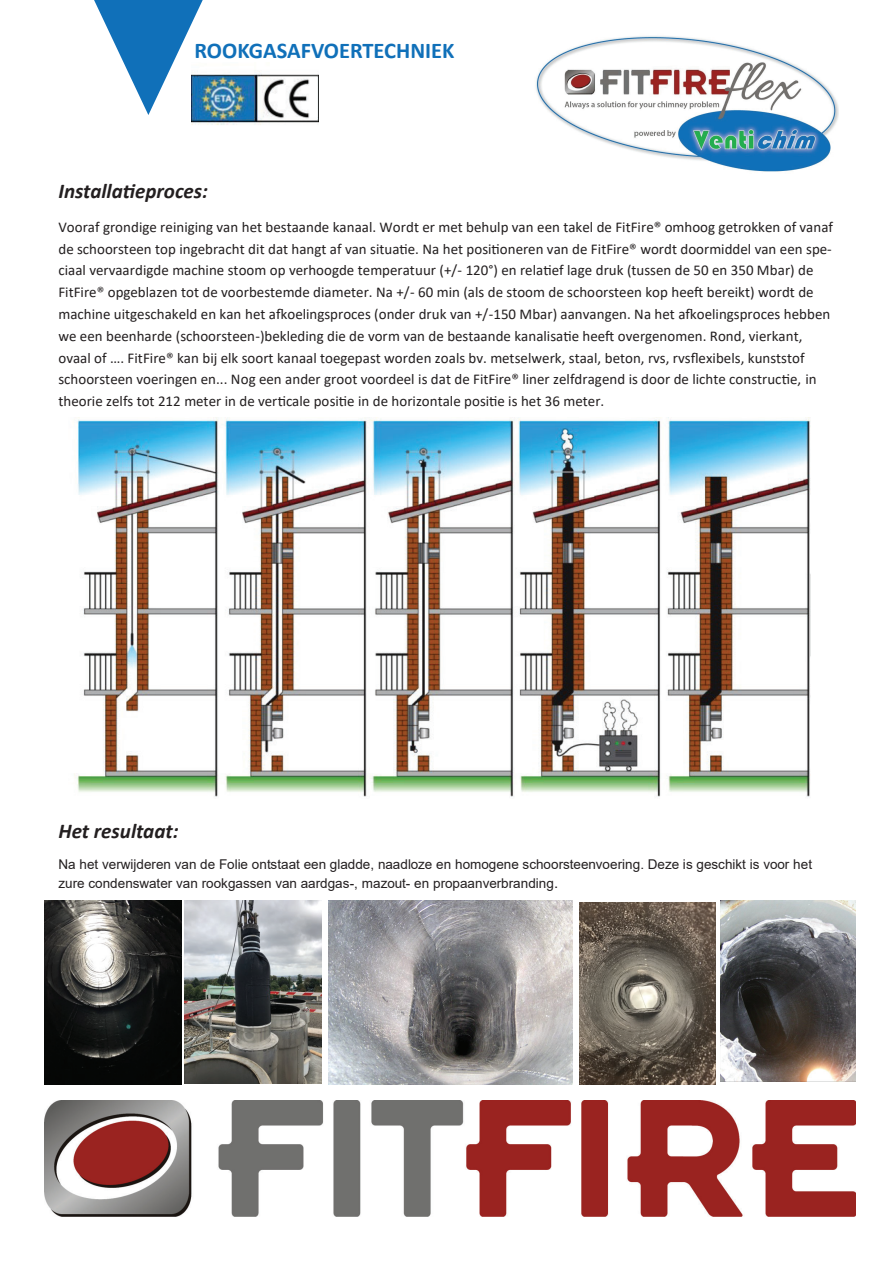
<style>
.page{position:relative;width:893px;height:1263px;background:#fff}
.page>*{position:absolute;margin:0;border:0;box-sizing:border-box;transform-origin:0 0}
.t1{font:700 22.5px "Calibri";color:#1070b9}
.t2{font:italic 700 21.15px "Calibri";color:#231f20}
.t3{font:italic 700 21px "Calibri";color:#231f20}
.t4{font:15px/21.8px "Calibri";color:#231f20}
.t5{font:13.5px/18.6px "Arial";letter-spacing:.005em;color:#231f20}
.s1{font-size:15px}
</style>
<div class="page">
<svg style="left:94px;top:0;width:109px;height:116px"></svg>
<img style="left:536px;top:36px;width:303px;height:136px">
<img style="left:74px;top:418px;width:736px;height:379px">
<img style="left:44px;top:901px;width:138px;height:183px">
<img style="left:184px;top:900px;width:137px;height:183px">
<img style="left:328px;top:901px;width:245px;height:183px">
<img style="left:579px;top:902px;width:136px;height:182px">
<img style="left:720px;top:901px;width:135px;height:180px">
<img style="left:44px;top:1100px;width:811px;height:116px">
<img style="left:192px;top:62px;width:127px;height:63px">
<h1 class="t1" style="left:194px;top:34px;width:261px">ROOKGASAFVOERTECHNIEK</h1>
<h3 class="t3" style="left:58px;top:177px;width:151px">Installatieproces:</h3>
<p class="t4" style="left:58px;top:215px;width:776px">Vooraf grondige reiniging van het bestaande kanaal. Wordt er met behulp van een takel de FitFire® omhoog getrokken of vanaf de schoorsteen top ingebracht dit dat hangt af van situatie. Na het positioneren van de FitFire® wordt doormiddel van een spe&shy;ciaal vervaardigde machine stoom op verhoogde temperatuur (+/- 120°) en relatief lage druk (tussen de 50 en 350 Mbar) de FitFire® opgeblazen tot de voorbestemde diameter. Na +/- 60 min (als de stoom de schoorsteen kop heeft bereikt) wordt de machine uitgeschakeld en kan het afkoelingsproces (onder druk van +/-150 Mbar) aanvangen. Na het afkoelingsproces hebben we een beenharde (schoorsteen-)bekleding die de vorm van de bestaande kanalisatie heeft overgenomen. Rond, vierkant, ovaal of …. FitFire® kan bij elk soort kanaal toegepast worden zoals bv. metselwerk, staal, beton, rvs, rvsflexibels, kunststof schoorsteen voeringen en... Nog een ander groot voordeel is dat de FitFire® liner zelfdragend is door de lichte constructie, in theorie zelfs tot 212 meter in de verticale positie in de horizontale positie is het 36 meter.</p>
<h2 class="t2" style="left:58px;top:816px;width:122px">Het resultaat:</h2>
<p class="t5" style="left:58px;top:855px;width:755px">Na het verwijderen van de Folie ontstaat een gladde, naadloze en homogene schoorsteenvoering. Deze is geschikt is voor het zure condenswater van rookgassen van aardgas-, mazout- en propaanverbranding<span class="s1">.</span></p>
</div>
